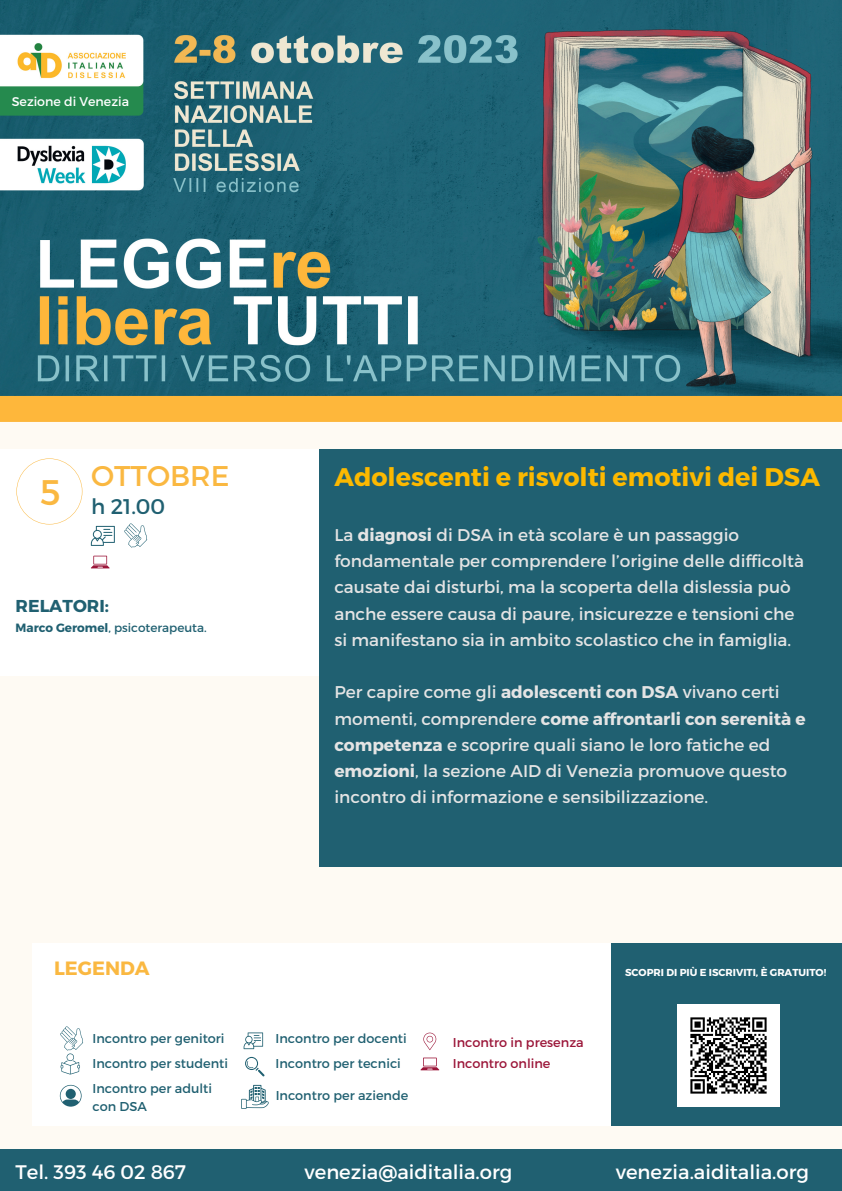
<style>
.page{position:relative;width:842px;height:1191px;background:#fff}
.page>*{position:absolute;margin:0;border:0;box-sizing:border-box;transform-origin:0 0}
.t1{font:35.5px "Montserrat";color:#fab841}
.t2{font:28.5px "Montserrat";color:#fab841}
.t3{font:700 25.4px "Montserrat";color:#fcb900}
.t4{font:21.2px "Montserrat";color:#206071}
.t5{font:19.6px "Montserrat";color:#fff}
.t6{font:700 19.2px "Montserrat";color:#fab841}
.t7{font:700 17.2px "Montserrat";color:#206071}
.t8{font:17px/26.2px "Montserrat";color:#e4e4e4}
.t9{font:12.8px/17.6px "Montserrat";color:#206071}
.t10{font:12.8px "Montserrat";color:#9b1639}
.t11{font:12.6px "Montserrat";color:#fff}
.t12{font:12px "Montserrat";color:#206071}
.t13{font:700 10.1px "Montserrat";color:#fff}
.s1{font-weight:700}
</style>
<div class="page">
<div style="left:0;top:0;width:842px;height:1190px;background:#fefaf3"></div>
<div style="left:0;top:449px;width:319px;height:226px;background:#fff"></div>
<svg style="left:16px;top:458px;width:66px;height:66px"></svg>
<div style="left:319px;top:449px;width:522px;height:417px;background:#206071"></div>
<div style="left:0;top:1149px;width:841px;height:41px;background:#206071"></div>
<img style="left:0;top:0;width:842px;height:421px">
<div style="left:611px;top:943px;width:231px;height:182px;background:#206071"></div>
<div style="left:32px;top:943px;width:578px;height:182px;background:#fff"></div>
<svg style="left:60px;top:1026px;width:23px;height:48px"></svg>
<svg style="left:244px;top:1032px;width:19px;height:16px"></svg>
<svg style="left:245px;top:1056px;width:19px;height:20px"></svg>
<svg style="left:423px;top:1032px;width:13px;height:18px"></svg>
<svg style="left:420px;top:1057px;width:19px;height:13px"></svg>
<svg style="left:60px;top:1084px;width:22px;height:22px"></svg>
<svg style="left:241px;top:1084px;width:28px;height:24px"></svg>
<svg style="left:91px;top:526px;width:24px;height:20px"></svg>
<svg style="left:124px;top:523px;width:23px;height:24px"></svg>
<svg style="left:91px;top:555px;width:19px;height:13px"></svg>
<img style="left:677px;top:1004px;width:102px;height:102px">
<p class="t11" style="left:12px;top:93px;width:119px">Sezione di Venezia</p>
<p class="t1" style="left:40px;top:469px;width:22px">5</p>
<p class="t2" style="left:91px;top:457px;width:140px">OTTOBRE</p>
<p class="t4" style="left:91px;top:493px;width:76px">h 21.00</p>
<p class="t7" style="left:16px;top:594px;width:95px">RELATORI:</p>
<p class="t12" style="left:16px;top:620px;width:193px"><span class="s1">Marco Geromel</span>, psicoterapeuta.</p>
<p class="t3" style="left:334px;top:460px;width:487px">Adolescenti e risvolti emotivi dei DSA</p>
<p class="t8" style="left:334px;top:520px;width:471px">La <span class="s1">diagnosi</span> di DSA in età scolare è un passaggio fondamentale per comprendere l’origine delle difficoltà causate dai disturbi, ma la scoperta della dislessia può anche essere causa di paure, insicurezze e tensioni che si manifestano sia in ambito scolastico che in famiglia.</p>
<p class="t8" style="left:334px;top:678px;width:473px">Per capire come gli <span class="s1">adolescenti con DSA</span> vivano certi momenti, comprendere <span class="s1">come affrontarli con serenità e competenza</span> e scoprire quali siano le loro fatiche ed <span class="s1">emozioni</span>, la sezione AID di Venezia promuove questo incontro di informazione e sensibilizzazione.</p>
<p class="t6" style="left:54px;top:955px;width:97px">LEGENDA</p>
<p class="t13" style="left:625px;top:965px;width:203px">SCOPRI DI PIÙ E ISCRIVITI, È GRATUITO!</p>
<p class="t9" style="left:92px;top:1028px;width:134px">Incontro per genitori</p>
<p class="t9" style="left:92px;top:1053px;width:137px">Incontro per studenti</p>
<p class="t9" style="left:276px;top:1028px;width:133px">Incontro per docenti</p>
<p class="t9" style="left:276px;top:1054px;width:127px">Incontro per tecnici</p>
<p class="t9" style="left:92px;top:1079px;width:121px">Incontro per adulti con DSA</p>
<p class="t9" style="left:276px;top:1085px;width:134px">Incontro per aziende</p>
<p class="t10" style="left:453px;top:1033px;width:132px">Incontro in presenza</p>
<p class="t10" style="left:453px;top:1054px;width:99px">Incontro online</p>
<p class="t5" style="left:16px;top:1159px;width:172px">Tel. 393 46 02 867</p>
<p class="t5" style="left:305px;top:1159px;width:209px">venezia@aiditalia.org</p>
<p class="t5" style="left:616px;top:1159px;width:195px">venezia.aiditalia.org</p>
</div>
